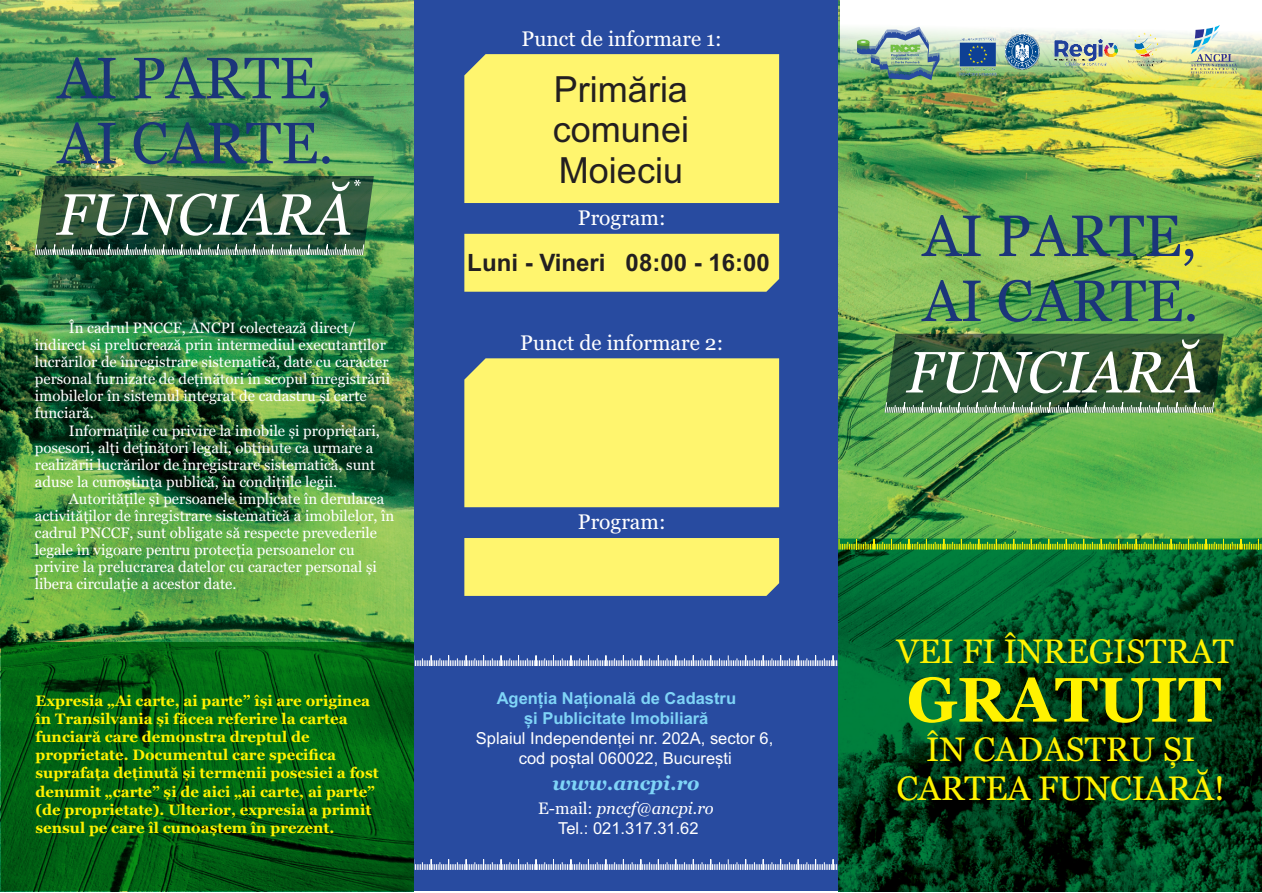
<style>
.page{position:relative;width:1262px;height:893px;background:#fff}
.page>*{position:absolute;margin:0;border:0;box-sizing:border-box;transform-origin:0 0}
.t1{font:700 62.7px "Georgia";color:#fff200}
.t2{font:36px/40.2px "Arial";color:#231f20;text-align:justify}
.t3{font:33.75px/39px "Georgia";color:#fff200;text-align:center}
.t4{font:700 24px "Arial";color:#231f20}
.t5{font:21px "Georgia";color:#fff}
.t6{font:italic 700 19.5px "Georgia";color:#7fd4f7}
.t7{font:16.5px/19.8px "Arial";color:#fff;text-align:center}
.t8{font:700 16.5px/19.8px "Arial";color:#7fd4f7;text-align:center}
.t9{font:italic 16.5px "Georgia";color:#fff}
.t10{font:15px/17.1px "Georgia";color:#fff}
.t11{font:700 15px/18.3px "Georgia";color:#fff200}
.s1{font-style:normal}
</style>
<div class="page">
<div style="left:413px;top:0;width:425px;height:891px;background:#284ba0"></div>
<svg style="left:413px;top:654px;width:425px;height:12px"></svg>
<svg style="left:413px;top:858px;width:425px;height:12px"></svg>
<img style="left:838px;top:0;width:424px;height:891px">
<img style="left:1px;top:0;width:412px;height:642px">
<svg style="left:1px;top:642px;width:412px;height:249px"></svg>
<svg style="left:838px;top:538px;width:424px;height:12px"></svg>
<svg style="left:921px;top:215px;width:59px;height:41px"></svg>
<svg style="left:999px;top:215px;width:194px;height:51px"></svg>
<svg style="left:921px;top:280px;width:59px;height:41px"></svg>
<svg style="left:998px;top:280px;width:196px;height:42px"></svg>
<svg style="left:884px;top:334px;width:339px;height:79px"></svg>
<svg style="left:56px;top:57px;width:60px;height:41px"></svg>
<svg style="left:134px;top:57px;width:194px;height:51px"></svg>
<svg style="left:56px;top:122px;width:60px;height:41px"></svg>
<img style="left:134px;top:122px;width:196px;height:42px">
<svg style="left:34px;top:176px;width:340px;height:80px"></svg>
<div style="left:464px;top:54px;width:315px;height:149px;background:#fff56e"></div>
<div style="left:464px;top:358px;width:315px;height:149px;background:#fff56e"></div>
<div style="left:464px;top:234px;width:315px;height:58px;background:#fff56e"></div>
<div style="left:464px;top:538px;width:315px;height:58px;background:#fff56e"></div>
<img style="left:839px;top:0;width:423px;height:107px">
<img style="left:1190px;top:25px;width:46px;height:48px">
<img style="left:857px;top:27px;width:82px;height:53px">
<img style="left:1012px;top:35px;width:28px;height:34px">
<img style="left:943px;top:22px;width:69px;height:69px">
<img style="left:1040px;top:27px;width:92px;height:55px">
<img style="left:1119px;top:22px;width:54px;height:55px">
<p class="t10" style="left:35px;top:320px;width:357px;text-indent:34px">În cadrul PNCCF, ANCPI colectează direct/ indirect și prelucrează prin intermediul executanților lucrărilor de înregistrare sistematică, date cu caracter personal furnizate de deținători în scopul înregistrării imobilelor în sistemul integrat de cadastru și carte funciară.</p>
<p class="t10" style="left:35px;top:423px;width:346px;text-indent:34px">Informațiile cu privire la imobile și proprietari, posesori, alți deținători legali, obținute ca urmare a realizării lucrărilor de înregistrare sistematică, sunt aduse la cunoștința publică, în condițiile legii.</p>
<p class="t10" style="left:35px;top:491px;width:361px;text-indent:34px">Autoritățile și persoanele implicate în derularea activităților de înregistrare sistematică a imobilelor, în cadrul PNCCF, sunt obligate să respecte prevederile legale în vigoare pentru protecția persoanelor cu privire la prelucrarea datelor cu caracter personal și libera circulație a acestor date.</p>
<p class="t11" style="left:36px;top:692px;width:345px">Expresia „Ai carte, ai parte” își are originea în Transilvania și făcea referire la cartea funciară care demonstra dreptul de proprietate. Documentul care specifica suprafața deținută și termenii posesiei a fost denumit „carte” și de aici „ai carte, ai parte” (de proprietate). Ulterior, expresia a primit sensul pe care îl cunoaștem în prezent.</p>
<h3 class="t5" style="left:521px;top:30px;width:202px">Punct de informare 1:</h3>
<h2 class="t2" style="left:553px;top:73px;width:138px">Primăria comunei Moieciu</h2>
<h3 class="t5" style="left:578px;top:209px;width:89px">Program:</h3>
<h3 class="t4" style="left:467px;top:253px;width:304px">Luni - Vineri 08:00 - 16:00</h3>
<h3 class="t5" style="left:520px;top:334px;width:204px">Punct de informare 2:</h3>
<h3 class="t5" style="left:578px;top:513px;width:89px">Program:</h3>
<p class="t8" style="left:497px;top:690px;width:241px">Agenția Națională de Cadastru și Publicitate lmobiliară</p>
<p class="t7" style="left:476px;top:729px;width:299px">Splaiul Independenței nr. 202A, sector 6, cod poștal 060022, București</p>
<h3 class="t6" style="left:552px;top:775px;width:149px">www.ancpi.ro</h3>
<p class="t9" style="left:538px;top:801px;width:177px"><span class="s1">E-mail:</span> pnccf@ancpi.ro</p>
<p class="t7" style="left:558px;top:819px;width:142px">Tel.: 021.317.31.62</p>
<h3 class="t3" style="left:896px;top:634px;width:339px">VEI FI ÎNREGISTRAT</h3>
<h1 class="t1" style="left:906px;top:674px;width:316px">GRATUIT</h1>
<h3 class="t3" style="left:896px;top:732px;width:330px">ÎN CADASTRU ȘI<br>CARTEA FUNCIARĂ!</h3>
</div>
